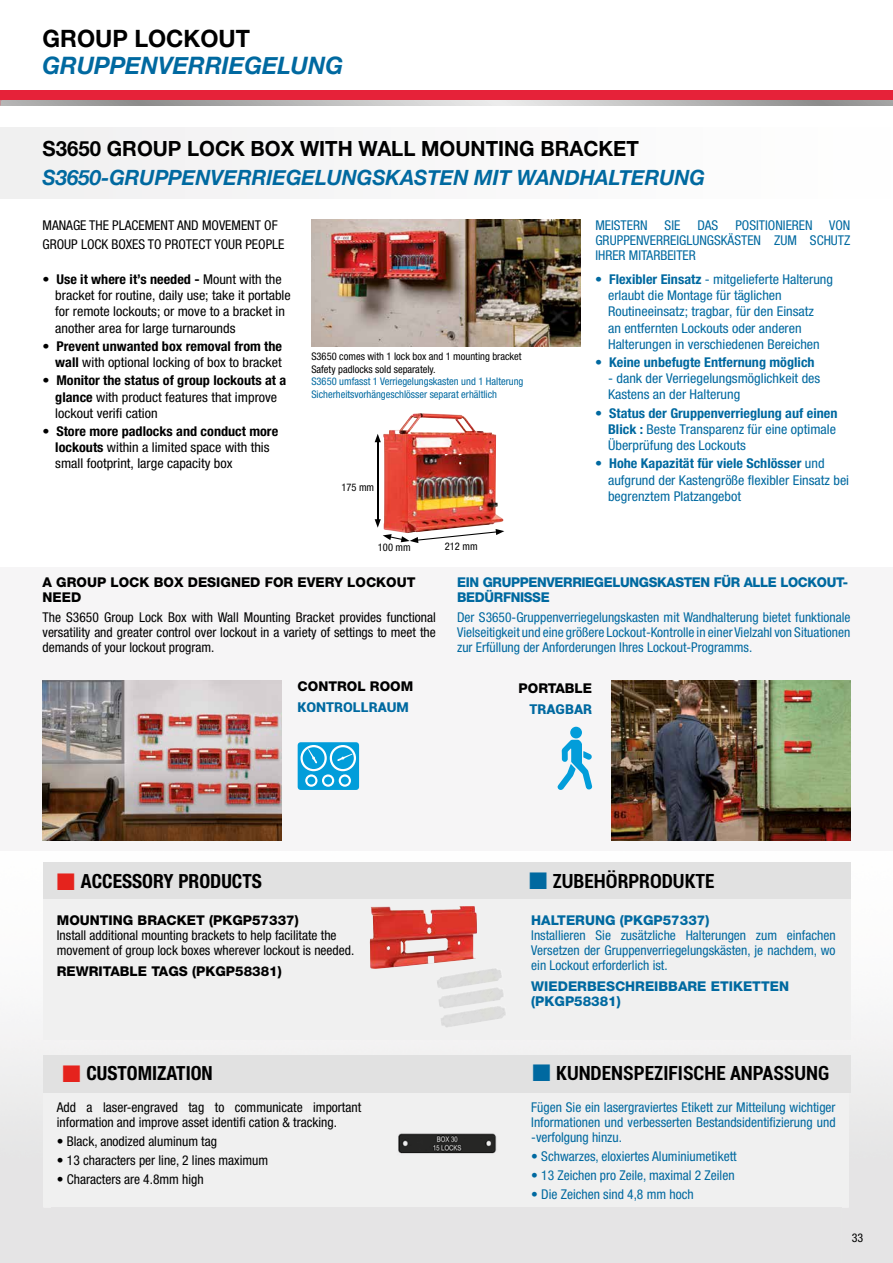
<style>
.page{position:relative;width:893px;height:1263px;background:#fff}
.page>*{position:absolute;margin:0;border:0;box-sizing:border-box;transform-origin:0 0}
.t1{font:italic 700 24px "Helvetica Neue";color:#0069a0}
.t2{font:700 24px "Helvetica Neue LT Std";color:#000}
.t3{font:italic 700 21px "Helvetica Neue";color:#0069a0}
.t4{font:700 21px "Helvetica Neue LT Std";color:#000}
.t5{font:700 condensed 19.5px "Roboto";color:#000}
.t6{font:700 condensed 19.5px "Helvetica Neue";color:#000}
.t7{font:condensed 13.5px/15px "Helvetica Neue";color:#0069a0;text-align:justify}
.t8{font:condensed 13.5px/15px "Helvetica Neue";color:#000}
.t9{font:condensed 13.5px/16.2px "Helvetica Neue LT Std";color:#0069a0;scale:1.05 1}
.t10{font:condensed 13.5px/16.2px "Helvetica Neue LT Std";color:#000;scale:1.05 1}
.t11{font:700 condensed 13.5px "Helvetica Neue";color:#000;scale:1.05 1}
.t12{font:800 13.5px/15px "Helvetica Neue";letter-spacing:-.015em;color:#0069a0}
.t13{font:800 13.5px/15px "Helvetica Neue";color:#000}
.t14{font:700 condensed 13.5px "Helvetica Neue";color:#0069a0;scale:1.05 1}
.t15{font:900 13.5px "Roboto";color:#0069a0;scale:1.05 1}
.t16{font:condensed 12px "Helvetica Neue LT Std";color:#000}
.t17{font:condensed 10.5px/12.6px "Helvetica Neue LT Std";color:#0069a0}
.t18{font:condensed 10.5px/12.6px "Helvetica Neue LT Std";color:#000}
.s1{font-family:"Helvetica Neue LT Std";font-weight:400}
.s2{font-family:"Helvetica Neue";font-weight:700}
.s3{color:#e5231d}
.s4{color:#0069a0}
</style>
<div class="page">
<div style="left:0;top:90px;width:893px;height:16px;background:#e62239"></div>
<svg style="left:1px;top:100px;width:892px;height:6px;background:#b6b6b5"></svg>
<div style="left:0;top:128px;width:893px;height:71px;background:#f8f7f8"></div>
<img style="left:311px;top:219px;width:270px;height:128px">
<div style="left:0;top:567px;width:893px;height:283px;background:#f6f5f6"></div>
<img style="left:43px;top:680px;width:239px;height:160px">
<svg style="left:298px;top:742px;width:61px;height:48px;background:#36b1e1"></svg>
<img style="left:611px;top:680px;width:239px;height:160px">
<svg style="left:558px;top:727px;width:34px;height:63px"></svg>
<div style="left:43px;top:862px;width:807px;height:37px;background:#e1e1e1"></div>
<div style="left:43px;top:899px;width:807px;height:141px;background:#f0f0f0"></div>
<div style="left:43px;top:1092px;width:806px;height:115px;background:#f0f0f0"></div>
<div style="left:43px;top:1055px;width:807px;height:37px;background:#e1e1e1"></div>
<img style="left:370px;top:906px;width:107px;height:63px">
<img style="left:398px;top:1133px;width:99px;height:21px">
<img style="left:383px;top:413px;width:120px;height:106px">
<hr style="left:377px;top:440px;width:1px;height:82px;background:#000">
<svg style="left:375px;top:434px;width:6px;height:8px"></svg>
<svg style="left:375px;top:519px;width:129px;height:24px"></svg>
<h1 class="t2" style="left:43px;top:24px;width:209px">GROUP LOCKOUT</h1>
<h1 class="t1" style="left:43px;top:47px;width:302px">GRUPPENVERRIEGELUNG</h1>
<h2 class="t4" style="left:43px;top:136px;width:598px">S3650 GROUP LOCK BOX WITH WALL MOUNTING BRACKET</h2>
<h2 class="t3" style="left:43px;top:161px;width:664px">S3650-GRUPPENVERRIEGELUNGSKASTEN MIT WANDHALTERUNG</h2>
<p class="t8" style="left:43px;top:215px;width:243px;line-height:19.2px">MANAGE THE PLACEMENT AND MOVEMENT OF<br>GROUP LOCK BOXES TO PROTECT YOUR PEOPLE</p>
<p class="t7" style="left:595px;top:217px;width:54px">MEISTERN</p>
<p class="t7" style="left:665px;top:217px;width:17px">SIE</p>
<p class="t7" style="left:697px;top:217px;width:23px">DAS</p>
<p class="t7" style="left:595px;top:217px;width:257px;text-indent:140px">POSITIONIEREN VON GRUPPENVERREIGLUNGS KÄSTEN ZUM SCHUTZ IHRER MITARBEITER</p>
<p class="t11" style="left:43px;top:271px;width:229px"><span class="s1">•</span> Use it where it’s needed - <span class="s1">Mount with the</span></p>
<p class="t10" style="left:55px;top:287px;width:226px">bracket for routine, daily use; take it portable for remote lockouts; or move to a bracket in another area for large turnarounds</p>
<p class="t11" style="left:43px;top:338px;width:230px"><span class="s1">•</span> Prevent unwanted box removal from the</p>
<p class="t10" style="left:55px;top:354px;width:217px"><span class="s2">wall</span> with optional locking of box to bracket</p>
<p class="t11" style="left:43px;top:372px;width:234px"><span class="s1">•</span> Monitor the status of group lockouts at a</p>
<p class="t10" style="left:55px;top:389px;width:213px"><span class="s2">glance</span> with product features that improve lockout verifi cation</p>
<p class="t11" style="left:43px;top:423px;width:226px"><span class="s1">•</span> Store more padlocks and conduct more</p>
<p class="t10" style="left:55px;top:439px;width:206px"><span class="s2">lockouts</span> within a limited space with this small footprint, large capacity box</p>
<p class="t18" style="left:311px;top:350px;width:212px">S3650 comes with 1 lock box and 1 mounting bracket<br>Safety padlocks sold separately.</p>
<p class="t17" style="left:311px;top:375px;width:214px">S3650 umfasst 1 Verriegelungskasten und 1 Halterung<br>Sicherheitsvorhängeschlösser separat erhältlich</p>
<p class="t18" style="left:341px;top:481px;width:34px">175 mm</p>
<p class="t18" style="left:378px;top:541px;width:34px">100 mm</p>
<p class="t18" style="left:445px;top:540px;width:34px">212 mm</p>
<p class="t9" style="left:608px;top:271px;width:216px;text-indent:-13px">• <span class="s2">Flexibler Einsatz</span> - mitgelieferte Halterung erlaubt die Montage für täglichen Routineeinsatz; tragbar, für den Einsatz<br>an entfernten Lockouts oder anderen Halterungen in verschiedenen Bereichen</p>
<p class="t14" style="left:595px;top:354px;width:210px"><span class="s1">•</span> Keine unbefugte Entfernung möglich</p>
<p class="t9" style="left:608px;top:370px;width:204px">- dank der Verriegelungsmöglichkeit des<br>Kastens an der Halterung</p>
<p class="t14" style="left:595px;top:405px;width:232px"><span class="s1">•</span> Status der Gruppenverrieglung auf einen</p>
<p class="t9" style="left:608px;top:421px;width:219px"><span class="s2">Blick :</span> Beste Transparenz für eine optimale<br>Überprüfung des Lockouts</p>
<p class="t14" style="left:595px;top:455px;width:220px"><span class="s1">•</span> Hohe Kapazität für viele Schlösser <span class="s1">und</span></p>
<p class="t9" style="left:608px;top:472px;width:231px">aufgrund der Kastengröße flexibler Einsatz bei begrenztem Platzangebot</p>
<p class="t13" style="left:43px;top:575px;width:375px">A GROUP LOCK BOX DESIGNED FOR EVERY LOCKOUT<br>NEED</p>
<p class="t8" style="left:43px;top:609px;width:395px;text-align:justify">The S3650 Group Lock Box with Wall Mounting Bracket provides functional versatility and greater control over lockout in a variety of settings to meet the demands of your lockout program.</p>
<p class="t13" style="left:298px;top:678px;width:117px">CONTROL ROOM</p>
<p class="t15" style="left:298px;top:698px;width:107px">KONTROLLRAUM</p>
<p class="t12" style="left:457px;top:575px;width:392px">EIN GRUPPENVERRIEGELUNGSKASTEN FÜR ALLE LOCKOUT-<br>BEDÜRFNISSE</p>
<p class="t7" style="left:457px;top:609px;width:395px">Der S3650-Gruppenverriegelungskasten mit Wandhalterung bietet funktionale Vielseitigkeit und eine größere Lockout-Kontrolle in einer Vielzahl von Situationen zur Erfüllung der Anforderungen Ihres Lockout-Programms.</p>
<p class="t13" style="left:519px;top:680px;width:75px">PORTABLE</p>
<p class="t15" style="left:530px;top:700px;width:61px">TRAGBAR</p>
<h3 class="t6" style="left:57px;top:869px;width:207px"><span class="s3">■</span> ACCESSORY PRODUCTS</h3>
<h3 class="t5" style="left:529px;top:867px;width:187px"><span class="s4">■</span> ZUBEHÖRPRODUKTE</h3>
<p class="t13" style="left:57px;top:913px;width:243px">MOUNTING BRACKET (PKGP57337)</p>
<p class="t8" style="left:57px;top:928px;width:299px">Install additional mounting brackets to help facilitate the movement of group lock boxes wherever lockout is needed.</p>
<p class="t13" style="left:57px;top:964px;width:226px">REWRITABLE TAGS (PKGP58381)</p>
<p class="t12" style="left:531px;top:913px;width:180px">HALTERUNG (PKGP57337)</p>
<p class="t7" style="left:531px;top:928px;width:306px">Installieren Sie zusätzliche Halterungen zum einfachen Versetzen der Gruppenverriege lungskästen, je nachdem, wo ein Lockout erforderlich ist.</p>
<p class="t12" style="left:531px;top:979px;width:259px">WIEDERBESCHREIBBARE ETIKETTEN (PKGP58381)</p>
<h3 class="t6" style="left:62px;top:1061px;width:152px"><span class="s3">■</span> CUSTOMIZATION</h3>
<h3 class="t5" style="left:532px;top:1059px;width:298px"><span class="s4">■</span> KUNDENSPEZIFISCHE ANPASSUNG</h3>
<p class="t8" style="left:57px;top:1099px;width:306px">Add a laser-engraved tag to communicate important information and improve asset identifi cation &amp; tracking.</p>
<p class="t8" style="left:57px;top:1133px;width:162px">• Black, anodized aluminum tag</p>
<p class="t8" style="left:57px;top:1153px;width:213px">• 13 characters per line, 2 lines maximum</p>
<p class="t8" style="left:57px;top:1172px;width:148px">• Characters are 4.8mm high</p>
<p class="t7" style="left:531px;top:1099px;width:306px">Fügen Sie ein lasergraviertes Etikett zur Mitteilung wichtiger Informati onen und verbesserten Bestandsidentifizierung und -verfolgung hinzu.</p>
<p class="t7" style="left:531px;top:1148px;width:207px">• Schwarzes, eloxiertes Aluminiumetikett</p>
<p class="t7" style="left:531px;top:1168px;width:205px">• 13 Zeichen pro Zeile, maximal 2 Zeilen</p>
<p class="t7" style="left:531px;top:1187px;width:164px">• Die Zeichen sind 4,8 mm hoch</p>
<p class="t16" style="left:852px;top:1230px;width:13px">33</p>
</div>
